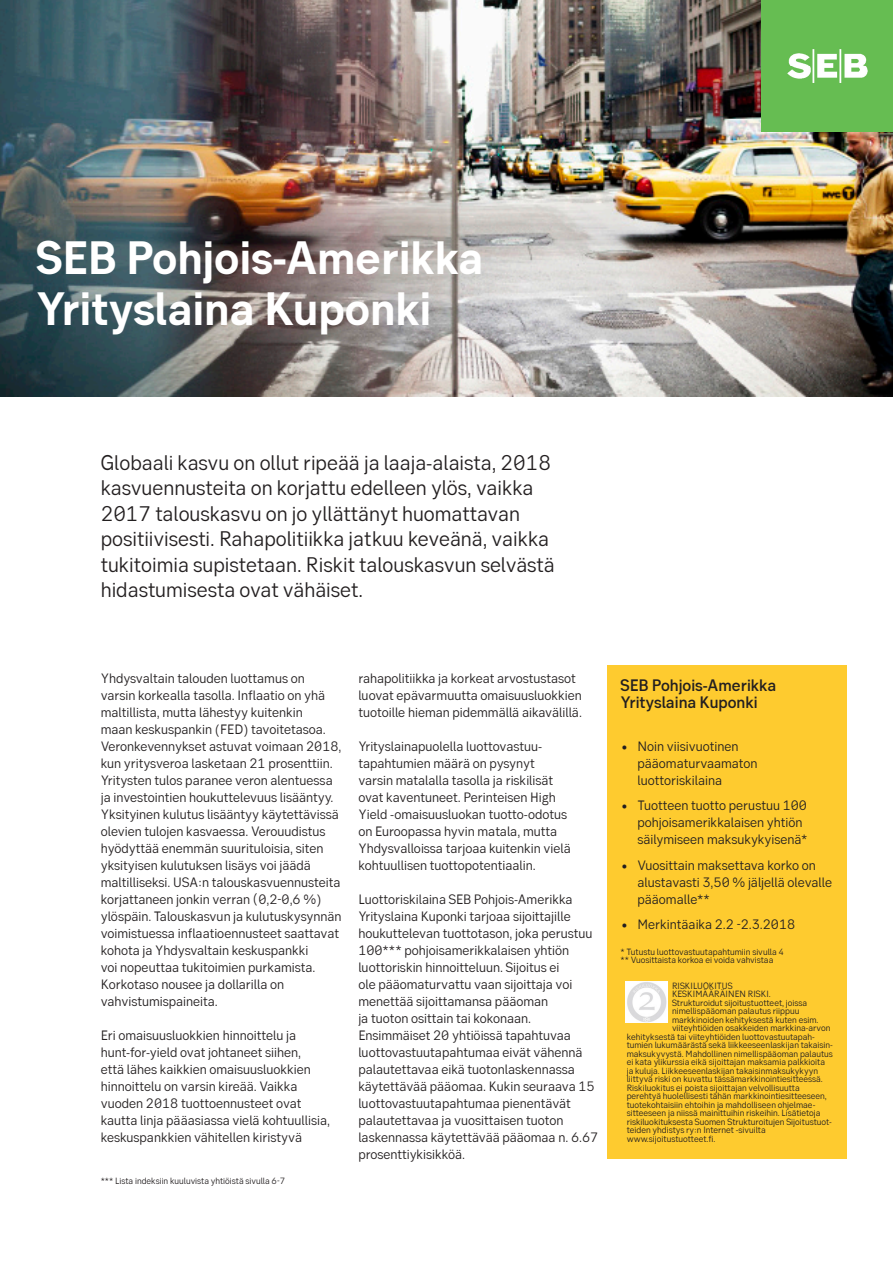
<style>
.page{position:relative;width:893px;height:1263px;background:#fff}
.page>*{position:absolute;margin:0;border:0;box-sizing:border-box;transform-origin:0 0}
._31pt_Heading{font:700 46.5px "SEB Sans Serif";color:#fff}
._14pt_Introduction{font:21px/25.5px "SEB Sans Serif";color:#231f20}
._14pt_Introduction-2{font:500 16.5px "SEB Sans Serif";color:#231f20}
._9pt_Body_copy{font:13.5px/17px "SEB Sans Serif";color:#231f20}
._14pt_Introduction-3{font:9px/8.6px "SEB Sans Serif";color:#231f20}
</style>
<div class="page">
<img style="left:0;top:0;width:893px;height:397px">
<img style="left:762px;top:0;width:131px;height:132px">
<div style="left:607px;top:665px;width:239px;height:494px;background:#fecb2f"></div>
<img style="left:625px;top:982px;width:43px;height:41px">
<p class="_31pt_Heading" style="left:36px;top:230px;width:449px">SEB Pohjois-Amerikka</p>
<p class="_31pt_Heading" style="left:36px;top:281px;width:396px">Yrityslaina Kuponki</p>
<p class="_14pt_Introduction" style="left:101px;top:450px;width:455px">Globaali kasvu on ollut ripeää ja laaja-alaista, 2018 kasvuennusteita on korjattu edelleen ylös, vaikka 2017 talouskasvu on jo yllättänyt huomattavan positiivisesti. Rahapolitiikka jatkuu keveänä, vaikka tukitoimia supistetaan. Riskit talouskasvun selvästä hidastumisesta ovat vähäiset.</p>
<p class="_9pt_Body_copy" style="left:101px;top:669px;width:242px">Yhdysvaltain talouden luottamus on varsin korkealla tasolla. Inflaatio on yhä maltillista, mutta lähestyy kuitenkin<br>maan keskuspankin (FED) tavoitetasoa.<br>Veronkevennykset astuvat voimaan 2018, kun yritysveroa lasketaan 21 prosenttiin.<br>Yritysten tulos paranee veron alentuessa ja investointien houkuttelevuus lisääntyy.<br>Yksityinen kulutus lisääntyy käytettävissä olevien tulojen kasvaessa. Verouudistus hyödyttää enemmän suurituloisia, siten yksityisen kulutuksen lisäys voi jäädä maltilliseksi. USA:n talouskasvuennusteita korjattaneen jonkin verran (0,2-0,6 %) ylöspäin. Talouskasvun ja kulutuskysynnän voimistuessa inflaatioennusteet saattavat kohota ja Yhdysvaltain keskuspankki<br>voi nopeuttaa tukitoimien purkamista.<br>Korkotaso nousee ja dollarilla on vahvistumispaineita.</p>
<p class="_9pt_Body_copy" style="left:101px;top:1026px;width:231px">Eri omaisuusluokkien hinnoittelu ja hunt-for-yield ovat johtaneet siihen,<br>että lähes kaikkien omaisuusluokkien hinnoittelu on varsin kireää. Vaikka vuoden 2018 tuottoennusteet ovat kautta linja pääasiassa vielä kohtuullisia, keskuspankkien vähitellen kiristyvä</p>
<p class="_14pt_Introduction-3" style="left:101px;top:1177px;width:186px">*** Lista indeksiin kuuluvista yhtiöistä sivulla 6-7</p>
<p class="_9pt_Body_copy" style="left:358px;top:669px;width:225px">rahapolitiikka ja korkeat arvostustasot luovat epävarmuutta omaisuusluokkien tuotoille hieman pidemmällä aikavälillä.</p>
<p class="_9pt_Body_copy" style="left:358px;top:737px;width:214px">Yrityslainapuolella luottovastuu&shy;tapahtumien määrä on pysynyt varsin matalalla tasolla ja riskilisät ovat kaventuneet. Perinteisen High Yield -omaisuusluokan tuotto-odotus on Euroopassa hyvin matala, mutta Yhdysvalloissa tarjoaa kuitenkin vielä kohtuullisen tuottopotentiaalin.</p>
<p class="_9pt_Body_copy" style="left:358px;top:890px;width:216px">Luottoriskilaina SEB Pohjois-Amerikka</p>
<p class="_9pt_Body_copy" style="left:358px;top:907px;width:214px">Yrityslaina Kuponki tarjoaa sijoittajille</p>
<p class="_9pt_Body_copy" style="left:358px;top:924px;width:236px">houkuttelevan tuottotason, joka perustuu</p>
<p class="_9pt_Body_copy" style="left:358px;top:941px;width:212px">100*** pohjoisamerikkalaisen yhtiön</p>
<p class="_9pt_Body_copy" style="left:358px;top:958px;width:203px">luottoriskin hinnoitteluun. Sijoitus ei</p>
<p class="_9pt_Body_copy" style="left:358px;top:975px;width:216px">ole pääomaturvattu vaan sijoittaja voi</p>
<p class="_9pt_Body_copy" style="left:358px;top:992px;width:238px">menettää sijoittamansa pääoman<br>ja tuoton osittain tai kokonaan.<br>Ensimmäiset 20 yhtiöissä tapahtuvaa luottovastuutapahtumaa eivät vähennä palautettavaa eikä tuotonlaskennassa käytettävää pääomaa. Kukin seuraava 15</p>
<p class="_9pt_Body_copy" style="left:358px;top:1094px;width:214px">luottovastuutapahtumaa pienentävät</p>
<p class="_9pt_Body_copy" style="left:358px;top:1111px;width:207px">palautettavaa ja vuosittaisen tuoton</p>
<p class="_9pt_Body_copy" style="left:358px;top:1128px;width:241px">laskennassa käytettävää pääomaa n. 6.67 prosenttiykisikköä.</p>
<p class="_14pt_Introduction-2" style="left:620px;top:675px;width:157px">SEB Pohjois-Amerikka</p>
<p class="_14pt_Introduction-2" style="left:620px;top:692px;width:139px">Yrityslaina Kuponki</p>
<p class="_9pt_Body_copy" style="left:637px;top:737px;width:122px;text-indent:-17px">• Noin viisivuotinen pääomaturvaamaton luottoriskilaina</p>
<p class="_9pt_Body_copy" style="left:637px;top:797px;width:172px;text-indent:-17px">• Tuotteen tuotto perustuu 100 pohjoisamerikkalaisen yhtiön säilymiseen maksukykyisenä*</p>
<p class="_9pt_Body_copy" style="left:637px;top:856px;width:196px;text-indent:-17px">• Vuosittain maksettava korko on alustavasti 3,50 % jäljellä olevalle pääomalle**</p>
<p class="_9pt_Body_copy" style="left:620px;top:916px;width:176px">• Merkintäaika 2.2 -2.3.2018</p>
<p class="_14pt_Introduction-3" style="left:620px;top:947px;width:165px">* Tutustu luottovastuutapahtumiin sivulla 4</p>
<p class="_14pt_Introduction-3" style="left:620px;top:956px;width:154px">** Vuosittaista korkoa ei voida vahvistaa</p>
<p class="_14pt_Introduction-3" style="left:672px;top:981px;width:62px">RISKILUOKITUS</p>
<p class="_14pt_Introduction-3" style="left:672px;top:990px;width:100px">KESKIMÄÄRÄINEN RISKI.</p>
<p class="_14pt_Introduction-3" style="left:672px;top:998px;width:137px">Strukturoidut sijoitustuotteet, joissa</p>
<p class="_14pt_Introduction-3" style="left:672px;top:1007px;width:129px">nimellispääoman palautus riippuu</p>
<p class="_14pt_Introduction-3" style="left:672px;top:1015px;width:148px">markkinoiden kehityksestä kuten esim.</p>
<p class="_14pt_Introduction-3" style="left:672px;top:1024px;width:160px">viiteyhtiöiden osakkeiden markkina-arvon</p>
<p class="_14pt_Introduction-3" style="left:627px;top:1032px;width:190px">kehityksestä tai viiteyhtiöiden luottovastuutapah-</p>
<p class="_14pt_Introduction-3" style="left:627px;top:1041px;width:208px">tumien lukumäärästä sekä liikkeeseenlaskijan takaisin&shy;maksukyvystä. Mahdollinen nimellispääoman palautus ei kata ylikurssia eikä sijoittajan maksamia palkkioita ja kuluja. Liikkeeseenlaskijan takaisinmaksukykyyn liittyvä riski on kuvattu tässämarkkinointiesitteessä.<br>Riskiluokitus ei poista sijoittajan velvollisuutta perehtyä huolellisesti tähän markkinointiesitteeseen, tuotekohtaisiin ehtoihin ja mahdolliseen ohjelmae&shy;sitteeseen ja niissä mainittuihin riskeihin. Lisätietoja riskiluokituksesta Suomen Strukturoitujen Sijoitustuot&shy;teiden yhdistys ry:n Internet -sivuilta</p>
<p class="_14pt_Introduction-3" style="left:627px;top:1134px;width:90px">www.sijoitustuotteet.fi.</p>
</div>
